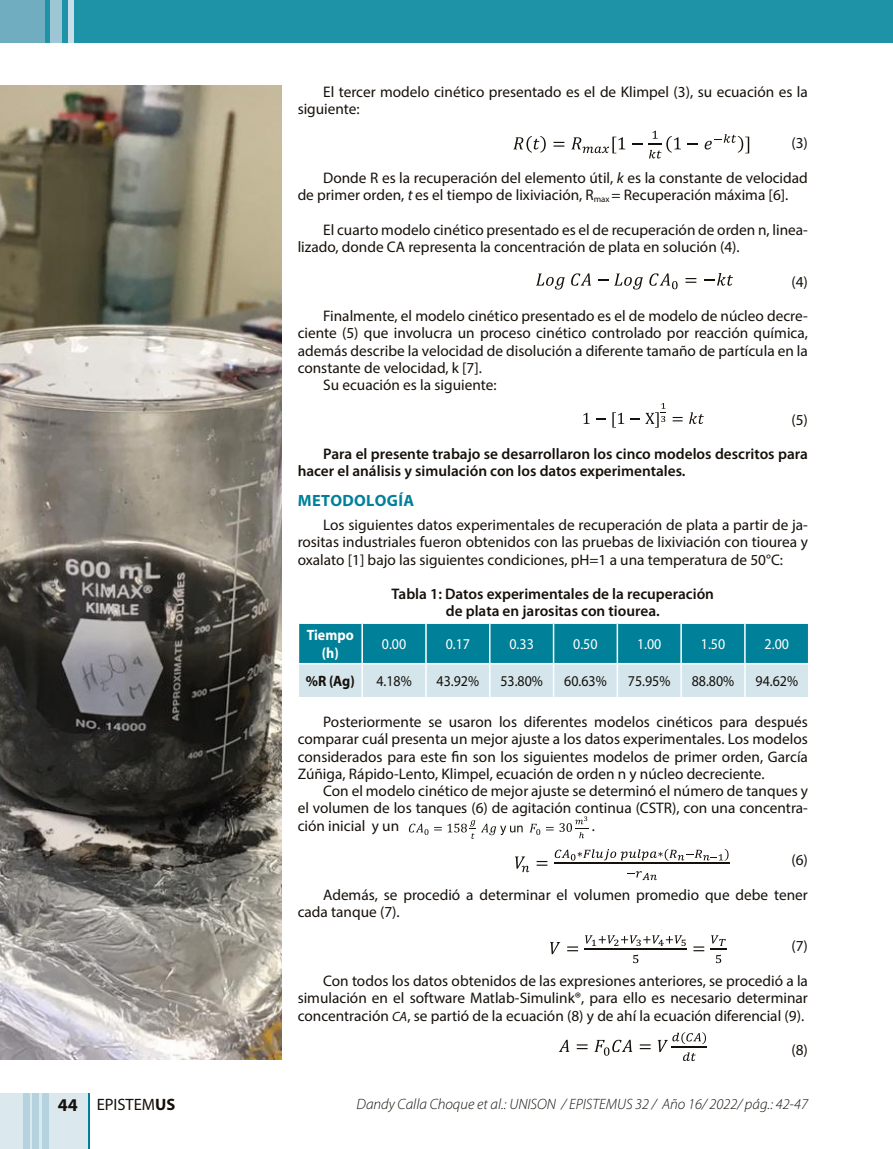
<style>
.page{position:relative;width:893px;height:1149px;background:#fff}
.page>*{position:absolute;margin:0;border:0;box-sizing:border-box;transform-origin:0 0}
.t1{font:16.5px "Myriad Pro";color:#16100a}
.t2{font:700 16.35px "Myriad Pro";letter-spacing:.02em;color:#008199}
.t3{font:15.3px/17.2px "Myriad Pro";color:#16100a}
.t4{font:600 15.3px/17.2px "Myriad Pro";color:#16100a}
.t5{font:italic 300 15px "Myriad Pro";color:#16100a}
.t6{font:15px "Myriad Pro";color:#16100a;scale:.93 1}
.t7{font:15px "Myriad Pro";color:#fff;scale:.93 1}
.t8{font:700 15px/17.2px "Myriad Pro";color:#fff;text-align:center;scale:.93 1}
.t9{font:700 15px "Myriad Pro";color:#16100a;scale:.93 1}
.s1{font-style:italic}
.s2{font-style:italic;font-size:13.5px}
.s3{font-weight:700;font-size:18px}
.s4{font-weight:700}
</style>
<div class="page">
<svg style="left:513px;top:136px;width:33px;height:17px"></svg>
<svg style="left:554px;top:142px;width:10px;height:5px"></svg>
<svg style="left:571px;top:137px;width:54px;height:16px"></svg>
<svg style="left:632px;top:131px;width:49px;height:27px"></svg>
<svg style="left:705px;top:134px;width:44px;height:19px"></svg>
<svg style="left:536px;top:273px;width:29px;height:16px"></svg>
<svg style="left:571px;top:273px;width:20px;height:12px"></svg>
<svg style="left:614px;top:273px;width:29px;height:16px"></svg>
<svg style="left:649px;top:273px;width:29px;height:16px"></svg>
<svg style="left:685px;top:278px;width:11px;height:5px"></svg>
<svg style="left:704px;top:273px;width:29px;height:12px"></svg>
<svg style="left:583px;top:412px;width:7px;height:12px"></svg>
<svg style="left:612px;top:412px;width:12px;height:15px"></svg>
<svg style="left:630px;top:403px;width:36px;height:24px"></svg>
<svg style="left:673px;top:417px;width:10px;height:4px"></svg>
<svg style="left:689px;top:412px;width:15px;height:12px"></svg>
<svg style="left:299px;top:623px;width:509px;height:73px;background:#63b0c0"></svg>
<hr style="left:361px;top:623px;width:2px;height:39px;background:#fff">
<hr style="left:425px;top:623px;width:2px;height:39px;background:#fff">
<hr style="left:489px;top:623px;width:1px;height:39px;background:#fff">
<hr style="left:553px;top:623px;width:1px;height:39px;background:#fff">
<hr style="left:617px;top:623px;width:1px;height:39px;background:#fff">
<hr style="left:680px;top:623px;width:2px;height:39px;background:#fff">
<hr style="left:744px;top:623px;width:2px;height:39px;background:#fff">
<hr style="left:298px;top:662px;width:64px;height:2px;background:#fff">
<hr style="left:362px;top:662px;width:64px;height:2px;background:#fff">
<hr style="left:361px;top:664px;width:2px;height:32px;background:#fff">
<hr style="left:426px;top:662px;width:64px;height:2px;background:#fff">
<hr style="left:425px;top:664px;width:2px;height:32px;background:#fff">
<hr style="left:490px;top:662px;width:64px;height:2px;background:#fff">
<hr style="left:489px;top:664px;width:1px;height:32px;background:#fff">
<hr style="left:554px;top:662px;width:63px;height:2px;background:#fff">
<hr style="left:553px;top:664px;width:1px;height:32px;background:#fff">
<hr style="left:617px;top:662px;width:64px;height:2px;background:#fff">
<hr style="left:617px;top:664px;width:1px;height:32px;background:#fff">
<hr style="left:681px;top:662px;width:64px;height:2px;background:#fff">
<hr style="left:680px;top:664px;width:2px;height:32px;background:#fff">
<hr style="left:745px;top:662px;width:64px;height:2px;background:#fff">
<hr style="left:744px;top:664px;width:2px;height:32px;background:#fff">
<svg style="left:409px;top:823px;width:19px;height:11px"></svg>
<svg style="left:434px;top:820px;width:89px;height:18px"></svg>
<svg style="left:530px;top:823px;width:10px;height:11px"></svg>
<svg style="left:546px;top:827px;width:8px;height:3px"></svg>
<svg style="left:560px;top:816px;width:28px;height:22px"></svg>
<svg style="left:515px;top:856px;width:14px;height:15px"></svg>
<svg style="left:537px;top:861px;width:10px;height:4px"></svg>
<svg style="left:555px;top:849px;width:173px;height:11px"></svg>
<svg style="left:627px;top:871px;width:30px;height:8px"></svg>
<hr style="left:554px;top:862px;width:176px;height:1px;background:#16100a">
<svg style="left:550px;top:942px;width:10px;height:11px"></svg>
<svg style="left:567px;top:946px;width:11px;height:5px"></svg>
<svg style="left:585px;top:935px;width:101px;height:10px"></svg>
<svg style="left:633px;top:954px;width:5px;height:8px"></svg>
<hr style="left:584px;top:947px;width:103px;height:2px;background:#16100a">
<svg style="left:693px;top:946px;width:11px;height:5px"></svg>
<svg style="left:710px;top:935px;width:16px;height:27px"></svg>
<svg style="left:559px;top:1039px;width:10px;height:12px"></svg>
<svg style="left:577px;top:1044px;width:11px;height:2px"></svg>
<svg style="left:594px;top:1039px;width:38px;height:16px"></svg>
<svg style="left:640px;top:1044px;width:11px;height:2px"></svg>
<svg style="left:658px;top:1032px;width:48px;height:28px"></svg>
<hr style="left:672px;top:1045px;width:35px;height:2px;background:#16100a">
<img style="left:0;top:85px;width:282px;height:974px">
<div style="left:0;top:0;width:893px;height:43px;background:#1e92a7"></div>
<div style="left:0;top:0;width:44px;height:43px;background:#71adc0"></div>
<div style="left:50px;top:0;width:12px;height:43px;background:#9ec6d5"></div>
<div style="left:68px;top:0;width:6px;height:43px;background:#c9dee8"></div>
<div style="left:0;top:1092px;width:89px;height:56px;background:#dbe9ef"></div>
<div style="left:23px;top:1092px;width:6px;height:56px;background:#b5d3df"></div>
<div style="left:32px;top:1092px;width:7px;height:56px;background:#b5d3df"></div>
<div style="left:42px;top:1092px;width:6px;height:56px;background:#b5d3df"></div>
<hr style="left:88px;top:1092px;width:1px;height:56px;background:#008199">
<p class="t3" style="left:298px;top:83px;width:512px;text-indent:26px">El tercer modelo cinético presentado es el de Klimpel (3), su ecuación es la siguiente:</p>
<p class="t3" style="left:791px;top:134px;width:18px">(3)</p>
<p class="t3" style="left:298px;top:169px;width:512px;text-indent:26px">Donde R es la recuperación del elemento útil, <span class="s1">k</span> es la constante de velocidad de primer orden, <span class="s1">t</span> es el tiempo de lixiviación, R<sub>max</sub> = Recuperación máxima [6].</p>
<p class="t3" style="left:298px;top:221px;width:512px;text-indent:26px">El cuarto modelo cinético presentado es el de recuperación de orden n, linea&shy;lizado, donde CA representa la concentración de plata en solución (4).</p>
<p class="t3" style="left:791px;top:272px;width:18px">(4)</p>
<p class="t3" style="left:323px;top:307px;width:486px">Finalmente, el modelo cinético presentado es el de modelo de núcleo decre-</p>
<p class="t3" style="left:298px;top:324px;width:512px">ciente (5) que involucra un proceso cinético controlado por reacción química,</p>
<p class="t3" style="left:298px;top:341px;width:512px">además describe la velocidad de disolución a diferente tamaño de partícula en la</p>
<p class="t3" style="left:298px;top:359px;width:186px">constante de velocidad, k [7].</p>
<p class="t3" style="left:323px;top:376px;width:175px">Su ecuación es la siguiente:</p>
<p class="t3" style="left:791px;top:410px;width:18px">(5)</p>
<p class="t4" style="left:298px;top:445px;width:512px;text-indent:26px">Para el presente trabajo se desarrollaron los cinco modelos descritos para hacer el análisis y simulación con los datos experimentales.</p>
<p class="t2" style="left:298px;top:490px;width:118px">METODOLOGÍA</p>
<p class="t3" style="left:298px;top:516px;width:512px;text-align:justify;text-indent:26px">Los siguientes datos experimentales de recuperación de plata a partir de ja&shy;rositas industriales fueron obtenidos con las pruebas de lixiviación con tiourea y oxalato [1] bajo las siguientes condiciones, pH=1 a una temperatura de 50°C:</p>
<p class="t4" style="left:392px;top:584px;width:324px;text-align:center">Tabla 1: Datos experimentales de la recuperación de plata en jarositas con tiourea.</p>
<p class="t8" style="left:307px;top:626px;width:52px">Tiempo (h)</p>
<p class="t7" style="left:382px;top:634px;width:28px">0.00</p>
<p class="t7" style="left:446px;top:634px;width:28px">0.17</p>
<p class="t7" style="left:509px;top:634px;width:28px">0.33</p>
<p class="t7" style="left:573px;top:634px;width:28px">0.50</p>
<p class="t7" style="left:637px;top:634px;width:28px">1.00</p>
<p class="t7" style="left:701px;top:634px;width:28px">1.50</p>
<p class="t7" style="left:765px;top:634px;width:28px">2.00</p>
<p class="t9" style="left:306px;top:671px;width:54px">%R (Ag)</p>
<p class="t6" style="left:376px;top:672px;width:40px">4.18%</p>
<p class="t6" style="left:437px;top:672px;width:47px">43.92%</p>
<p class="t6" style="left:500px;top:672px;width:47px">53.80%</p>
<p class="t6" style="left:564px;top:672px;width:47px">60.63%</p>
<p class="t6" style="left:628px;top:672px;width:47px">75.95%</p>
<p class="t6" style="left:692px;top:672px;width:47px">88.80%</p>
<p class="t6" style="left:755px;top:672px;width:47px">94.62%</p>
<p class="t3" style="left:298px;top:712px;width:512px;text-align:justify;text-indent:26px">Posteriormente se usaron los diferentes modelos cinéticos para después comparar cuál presenta un mejor ajuste a los datos experimentales. Los modelos considerados para este fin son los siguientes modelos de primer orden, García Zúñiga, Rápido-Lento, Klimpel, ecuación de orden n y núcleo decreciente.</p>
<p class="t3" style="left:298px;top:781px;width:512px;text-align:justify;text-indent:26px">Con el modelo cinético de mejor ajuste se determinó el número de tanques y el volumen de los tanques (6) de agitación continua (CSTR), con una concentra&shy;ción inicial y un</p>
<p class="t3" style="left:592px;top:816px;width:5px">.</p>
<p class="t3" style="left:791px;top:850px;width:18px">(6)</p>
<p class="t3" style="left:298px;top:885px;width:512px;text-indent:26px">Además, se procedió a determinar el volumen promedio que debe tener cada tanque (7).</p>
<p class="t3" style="left:791px;top:937px;width:18px">(7)</p>
<p class="t3" style="left:298px;top:971px;width:512px;text-align:justify;text-indent:26px">Con todos los datos obtenidos de las expresiones anteriores, se procedió a la simulación en el software Matlab-Simulink®, para ello es necesario determinar concentración <span class="s2">CA</span>, se partió de la ecuación (8) y de ahí la ecuación diferencial (9).</p>
<p class="t3" style="left:791px;top:1040px;width:18px">(8)</p>
<p class="t1" style="left:58px;top:1093px;width:119px"><span class="s3">44</span> EPISTEM<span class="s4">US</span></p>
<p class="t5" style="left:357px;top:1094px;width:453px">Dandy Calla Choque et al.: UNISON / EPISTEMUS 32 / Año 16/ 2022/ pág.: 42-47</p>
</div>
